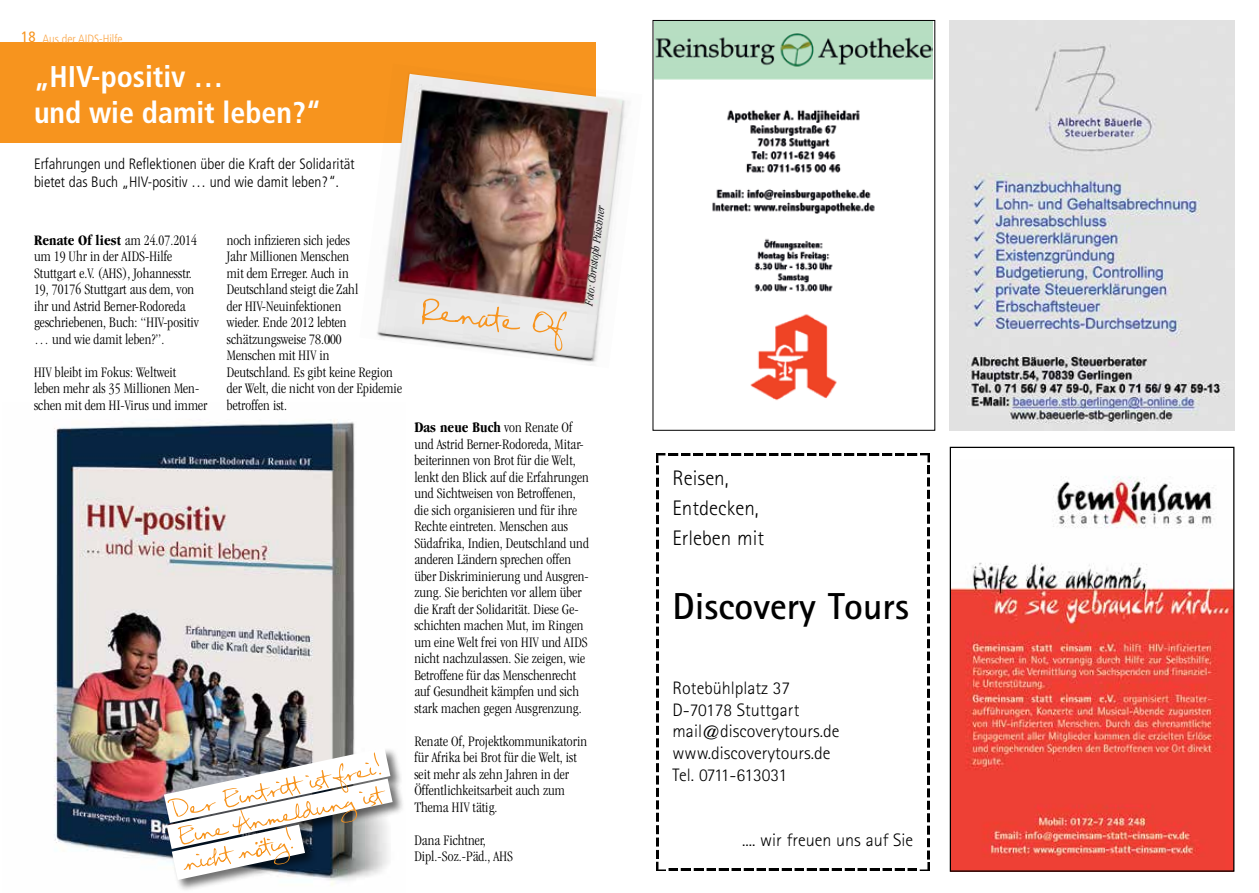
<style>
.page{position:relative;width:1259px;height:893px;background:#fff}
.page>*{position:absolute;margin:0;border:0;box-sizing:border-box;transform-origin:0 0}
.t1{font:700 37.65px "Rotis Sans Serif";color:#000}
.t2{font:700 condensed 30px/36px "Frutiger";color:#fff}
.t3{font:300 21px/30.2px "Rotis Sans Serif";color:#000}
.t4{font:300 18px/21.6px "Rotis Sans Serif";color:#000}
.t5{font:300 condensed 15px/16.5px "Garamond";letter-spacing:.005em;color:#000}
.t6{font:300 condensed 15px/18px "Frutiger";color:#000}
.t7{font:italic 300 condensed 12px "Garamond";color:#000}
.t8{font:300 condensed 12px "Frutiger";color:#faa74a}
.s1{font-weight:400;font-size:15px;color:#f7941e}
.s2{font-weight:700}
</style>
<div class="page">
<img style="left:54px;top:420px;width:301px;height:466px">
<div style="left:0;top:43px;width:595px;height:100px;background:#f7941e"></div>
<img style="left:379px;top:74px;width:244px;height:285px">
<svg style="left:422px;top:299px;width:145px;height:52px;background:#e6ddd3"></svg>
<div style="left:163px;top:747px;width:240px;height:88px;background:#000;opacity:.55"></div>
<div style="left:166px;top:778px;width:239px;height:83px;background:#000;opacity:.55"></div>
<div style="left:171px;top:824px;width:147px;height:68px;background:#000;opacity:.55"></div>
<svg style="left:164px;top:748px;width:229px;height:132px"></svg>
<img style="left:654px;top:22px;width:278px;height:379px">
<div style="left:652px;top:20px;width:283px;height:411px;border:1px solid #000"></div>
<img style="left:951px;top:476px;width:281px;height:394px">
<div style="left:949px;top:447px;width:285px;height:425px;border:1px solid #000"></div>
<img style="left:949px;top:20px;width:285px;height:411px">
<svg style="left:656px;top:453px;width:273px;height:13px"></svg>
<img style="left:927px;top:466px;width:2px;height:393px">
<svg style="left:656px;top:859px;width:273px;height:12px"></svg>
<img style="left:656px;top:462px;width:2px;height:397px">
<p class="t8" style="left:21px;top:32px;width:103px"><span class="s1">18</span> Aus der AIDS-H ilfe</p>
<h2 class="t2" style="left:34px;top:58px;width:289px">„HIV-positiv …<br>und wie damit leben?“</h2>
<p class="t6" style="left:34px;top:155px;width:322px">Erfahrungen und Reflektionen über die Kraft der Solidarität bietet das Buch „H IV-positiv … und wie damit leben?“.</p>
<p class="t5" style="left:34px;top:232px;width:166px"><span class="s2">Renate Of liest</span> am 24.07.2014 um 19 Uhr in der AIDS-Hilfe<br>Stuttgart e.V. (AHS), Johannesstr.<br>19, 70176 Stuttgart aus dem, von ihr und Astrid Berner-Rodoreda geschriebenen, Buch: “HIV-positiv … und wie damit leben?”.</p>
<p class="t5" style="left:34px;top:364px;width:175px">HIV bleibt im Fokus: Weltweit<br>leben mehr als 35 Millionen Men&shy;schen mit dem HI-Virus und immer</p>
<p class="t5" style="left:227px;top:232px;width:177px">noch infizieren sich jedes<br>Jahr Millionen Menschen<br>mit dem Erreger. Auch in<br>Deutschland steigt die Zahl<br>der HIV-Neuinfektionen<br>wieder. Ende 2012 lebten schätzungsweise 78.000<br>Menschen mit HIV in<br>Deutschland. Es gibt keine Region der Welt, die nicht von der Epidemie betroffen ist.</p>
<p class="t7" style="left:582px;top:305px;width:102px;rotate:-83deg">Foto: Christoph Püschner</p>
<p class="t5" style="left:414px;top:419px;width:176px"><span class="s2">Das neue Buch</span> von Renate Of und Astrid Berner-Rodoreda, Mitar&shy;beiterinnen von Brot für die Welt, lenkt den Blick auf die Erfahrungen und Sichtweisen von Betroffenen, die sich organisieren und für ihre Rechte eintreten. Menschen aus Südafrika, Indien, Deutschland und anderen Ländern sprechen offen über Diskriminierung und Ausgren&shy;zung. Sie berichten vor allem über die Kraft der Solidarität. Diese Ge&shy;schichten machen Mut, im Ringen um eine Welt frei von HIV und AIDS nicht nachzulassen. Sie zeigen, wie Betroffene für das Menschenrecht auf Gesundheit kämpfen und sich stark machen gegen Ausgrenzung.</p>
<p class="t5" style="left:414px;top:733px;width:174px">Renate Of, Projektkommunikatorin für Afrika bei Brot für die Welt, ist seit mehr als zehn Jahren in der<br>Öffentlichkeitsarbeit auch zum<br>Thema HIV tätig.</p>
<p class="t5" style="left:414px;top:832px;width:100px">Dana Fichtner,<br>Dipl.-Soz.-Päd., AHS</p>
<h3 class="t3" style="left:672px;top:463px;width:93px">Reisen,<br>Entdecken,<br>Erleben mit</h3>
<h1 class="t1" style="left:672px;top:583px;width:238px">Discovery Tours</h1>
<p class="t4" style="left:672px;top:677px;width:169px">Rotebühlplatz 37<br>D-70178 Stuttgart mail@discoverytours.de www.discoverytours.de<br>Tel. 0711-613031</p>
<p class="t4" style="left:742px;top:829px;width:173px">.... wir freuen uns auf Sie</p>
</div>
